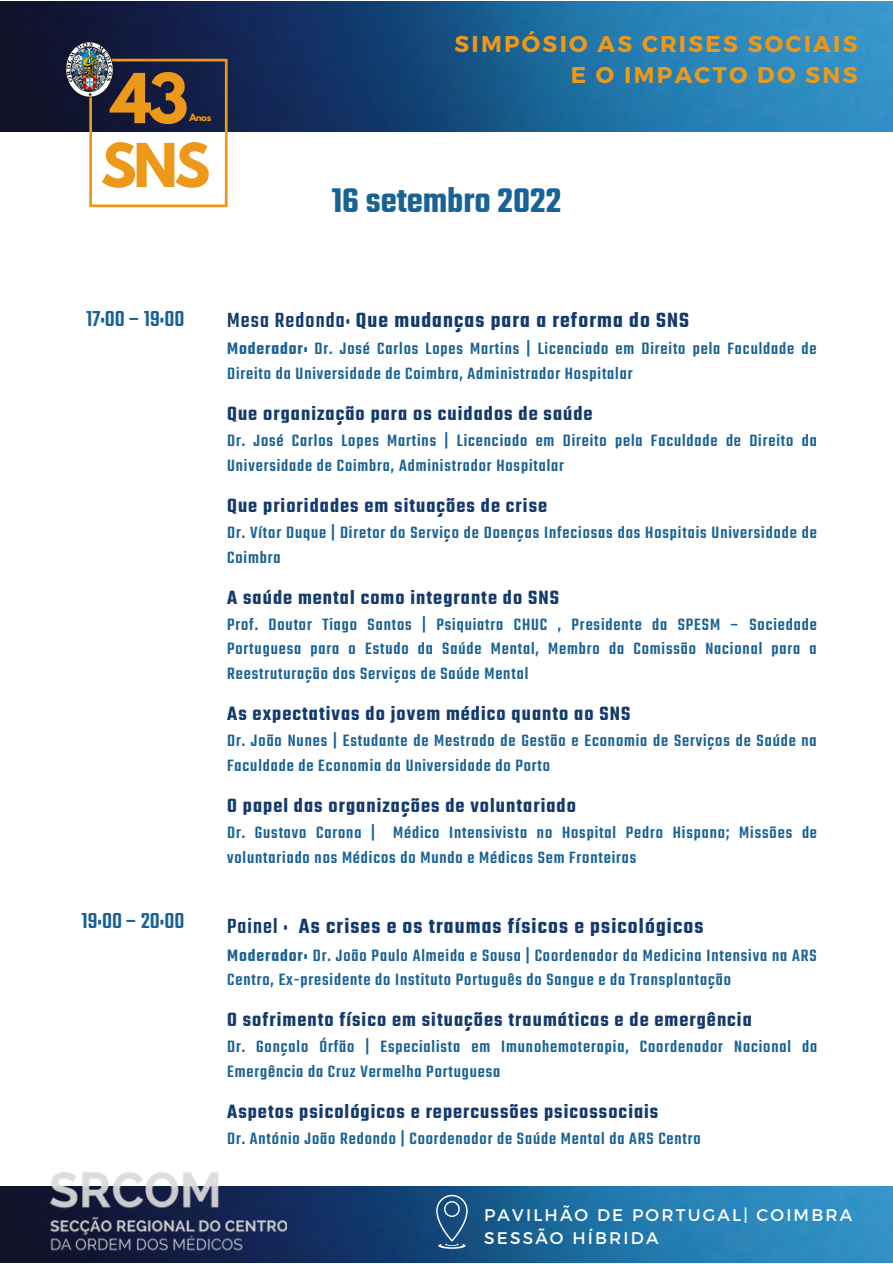
<style>
.page{position:relative;width:893px;height:1264px;background:#fff}
.page>*{position:absolute;margin:0;border:0;box-sizing:border-box;transform-origin:0 0}
.t1{font:700 60.9px "League Spartan";color:#ee9819}
.t2{font:700 53.4px "League Spartan";color:#ee9819}
.t3{font:600 37.2px "Teko";color:#196296}
.t4{font:500 23.85px "Teko";color:#196296}
.t5{font:700 22.8px/31.5px "Montserrat";letter-spacing:.1em;color:#ee9819;text-align:right}
.t6{font:600 22.5px "Teko";letter-spacing:.05em;color:#143a6d}
.t7{font:600 21px "Teko";letter-spacing:.05em;color:#143a6d}
.t8{font:500 18px/24.5px "Teko";letter-spacing:.05em;color:#196296}
.t9{font:16.8px/22.5px "Montserrat";letter-spacing:.13em;color:#fff}
.t10{font:700 9px "League Spartan";color:#ee9819}
.s1{font-weight:500}
.s2{font-weight:600}
</style>
<div class="page">
<img style="left:0;top:1px;width:892px;height:131px">
<img style="left:0;top:1186px;width:892px;height:76px">
<svg style="left:436px;top:1194px;width:31px;height:54px;background:#3b6891"></svg>
<svg style="left:89px;top:59px;width:138px;height:148px"></svg>
<img style="left:65px;top:42px;width:49px;height:56px">
<img style="left:47px;top:1172px;width:239px;height:82px">
<h1 class="t1" style="left:111px;top:68px;width:79px">43</h1>
<p class="t10" style="left:189px;top:113px;width:23px">Anos</p>
<h2 class="t2" style="left:101px;top:139px;width:111px">SNS</h2>
<p class="t5" style="left:454px;top:27px;width:404px">SIMPÓSIO AS CRISES SOCIAIS<br>E O IMPACTO DO SNS</p>
<h3 class="t3" style="left:331px;top:176px;width:231px">16 setembro 2022</h3>
<h3 class="t4" style="left:86px;top:303px;width:100px">17:00 – 19:00</h3>
<h3 class="t4" style="left:81px;top:904px;width:105px">19:00 – 20:00</h3>
<p class="t6" style="left:227px;top:306px;width:463px"><span class="s1">Mesa Redonda:</span> Que mudanças para a reforma do SNS</p>
<p class="t8" style="left:227px;top:338px;width:591px"><span class="s2">Moderador:</span> Dr. José Carlos Lopes Martins | Licenciado em Direito pela Faculdade de<br>Direito da Universidade de Coimbra, Administrador Hospitalar</p>
<p class="t7" style="left:227px;top:400px;width:367px">Que organização para os cuidados de saúde</p>
<p class="t8" style="left:227px;top:429px;width:591px">Dr. José Carlos Lopes Martins | Licenciado em Direito pela Faculdade de Direito da<br>Universidade de Coimbra, Administrador Hospitalar</p>
<p class="t7" style="left:227px;top:491px;width:321px">Que prioridades em situações de crise</p>
<p class="t8" style="left:227px;top:521px;width:591px">Dr. Vítor Duque | Diretor do Serviço de Doenças Infeciosas dos Hospitais Universidade de<br>Coimbra</p>
<p class="t7" style="left:227px;top:583px;width:333px">A saúde mental como integrante do SNS</p>
<p class="t8" style="left:227px;top:613px;width:591px;text-align:justify">Prof. Doutor Tiago Santos | Psiquiatra CHUC , Presidente da SPESM – Sociedade Portuguesa para o Estudo da Saúde Mental, Membro da Comissão Nacional para a Reestruturação dos Serviços de Saúde Mental</p>
<p class="t7" style="left:227px;top:700px;width:405px">As expectativas do jovem médico quanto ao SNS</p>
<p class="t8" style="left:227px;top:729px;width:591px">Dr. João Nunes | Estudante de Mestrado de Gestão e Economia de Serviços de Saúde na<br>Faculdade de Economia da Universidade do Porto</p>
<p class="t7" style="left:227px;top:791px;width:350px">O papel das organizações de voluntariado</p>
<p class="t8" style="left:227px;top:821px;width:591px">Dr. Gustavo Carona | Médico Intensivista no Hospital Pedro Hispano; Missões de voluntariado nos Médicos do Mundo e Médicos Sem Fronteiras</p>
<p class="t6" style="left:227px;top:911px;width:478px"><span class="s1">Painel :</span> As crises e os traumas físicos e psicológicos</p>
<p class="t8" style="left:227px;top:944px;width:591px"><span class="s2">Moderador:</span> Dr. João Paulo Almeida e Sousa | Coordenador da Medicina Intensiva na ARS<br>Centro, Ex-presidente do Instituto Português do Sangue e da Transplantação</p>
<p class="t7" style="left:227px;top:1006px;width:526px">O sofrimento físico em situações traumáticas e de emergência</p>
<p class="t8" style="left:227px;top:1035px;width:591px">Dr. Gonçalo Órfão | Especialista em Imunohemoterapia, Coordenador Nacional da<br>Emergência da Cruz Vermelha Portuguesa</p>
<p class="t7" style="left:227px;top:1097px;width:432px">Aspetos psicológicos e repercussões psicossociais</p>
<p class="t8" style="left:227px;top:1127px;width:475px">Dr. António João Redondo | Coordenador de Saúde Mental da ARS Centro</p>
<p class="t9" style="left:484px;top:1203px;width:369px">PAVILHÃO DE PORTUGAL| COIMBRA<br>SESSÃO HÍBRIDA</p>
</div>
